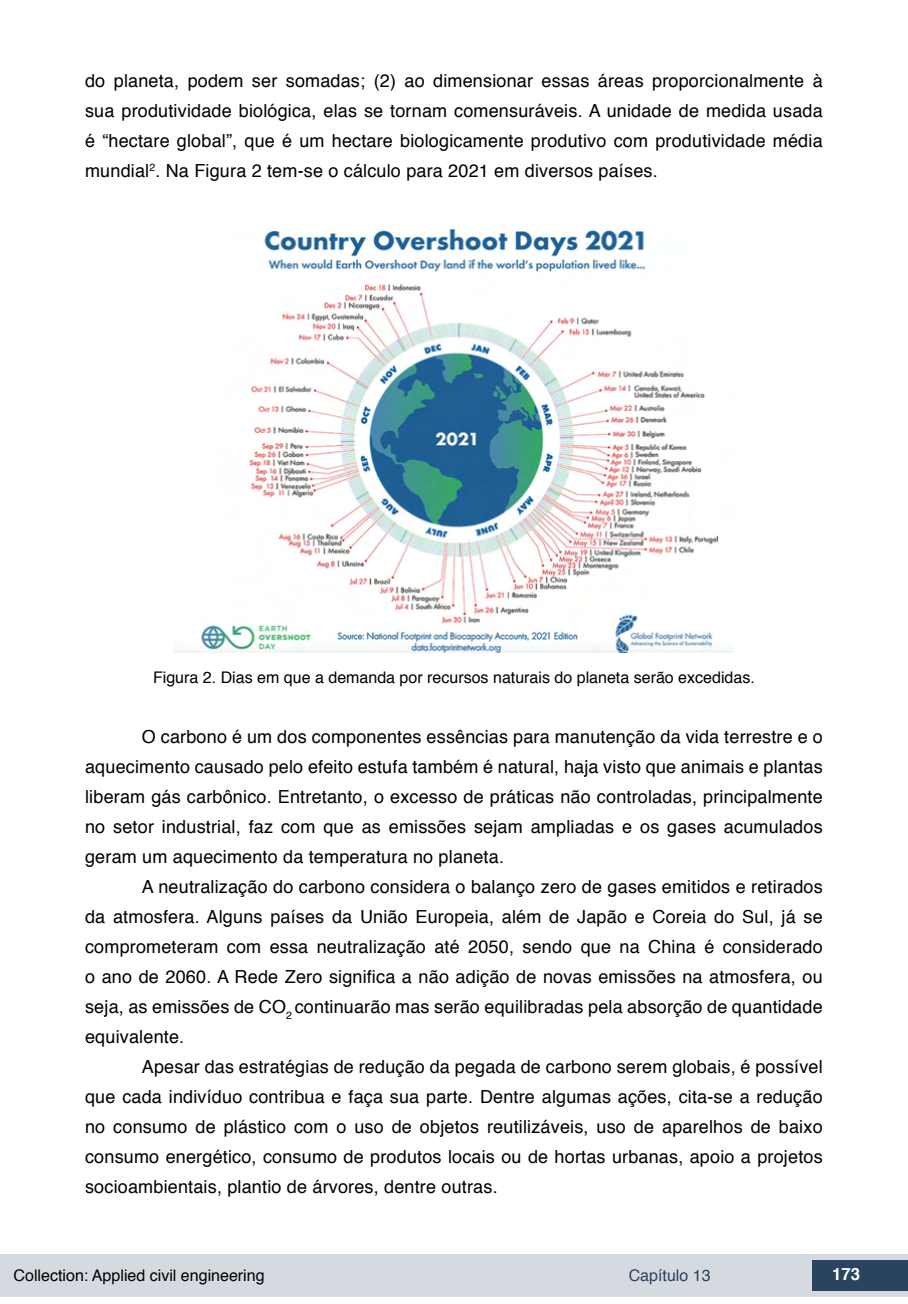
<style>
.page{position:relative;width:908px;height:1304px;background:#fff}
.page>*{position:absolute;margin:0;border:0;box-sizing:border-box;transform-origin:0 0}
.txt{font:18px/30px "Helvetica";letter-spacing:.01em;color:#000;text-align:justify}
.t1{font:700 16.8px "Helvetica";color:#fff}
.imagens_graf_tab{font:16px "Helvetica";color:#000}
.t2{font:16px "Helvetica";color:#2a435e}
</style>
<div class="page">
<div style="left:0;top:1254px;width:906px;height:43px;background:#d4dadf"></div>
<div style="left:812px;top:1261px;width:95px;height:30px;background:#2a435e"></div>
<img style="left:174px;top:229px;width:559px;height:423px">
<p class="txt" style="left:85px;top:66px;width:738px">do planeta, podem ser somadas; (2) ao dimensionar essas áreas proporcionalmente à sua produtividade biológica, elas se tornam comensuráveis. A unidade de medida usada é “hectare global”, que é um hectare biologicamente produtivo com produtividade média mundial<sup>2</sup>. Na Figura 2 tem-se o cálculo para 2021 em diversos países.</p>
<p class="imagens_graf_tab" style="left:153px;top:665px;width:603px">Figura 2. Dias em que a demanda por recursos naturais do planeta serão excedidas.</p>
<p class="txt" style="left:85px;top:722px;width:738px;text-indent:57px">O carbono é um dos componentes essências para manutenção da vida terrestre e o aquecimento causado pelo efeito estufa também é natural, haja visto que animais e plantas liberam gás carbônico. Entretanto, o excesso de práticas não controladas, principalmente no setor industrial, faz com que as emissões sejam ampliadas e os gases acumulados geram um aquecimento da temperatura no planeta.</p>
<p class="txt" style="left:85px;top:872px;width:738px;text-indent:57px">A neutralização do carbono considera o balanço zero de gases emitidos e retirados da atmosfera. Alguns países da União Europeia, além de Japão e Coreia do Sul, já se comprometeram com essa neutralização até 2050, sendo que na China é considerado o ano de 2060. A Rede Zero significa a não adição de novas emissões na atmosfera, ou seja, as emissões de CO<sub>2</sub> continuarão mas serão equilibradas pela absorção de quantidade equivalente.</p>
<p class="txt" style="left:85px;top:1052px;width:738px;text-indent:57px">Apesar das estratégias de redução da pegada de carbono serem globais, é possível que cada indivíduo contribua e faça sua parte. Dentre algumas ações, cita-se a redução no consumo de plástico com o uso de objetos reutilizáveis, uso de aparelhos de baixo consumo energético, consumo de produtos locais ou de hortas urbanas, apoio a projetos socioambientais, plantio de árvores, dentre outras.</p>
<p class="imagens_graf_tab" style="left:14px;top:1263px;width:252px">Collection: Applied civil engineering</p>
<p class="t2" style="left:628px;top:1263px;width:83px">Capítulo 13</p>
<p class="t1" style="left:831px;top:1261px;width:30px">173</p>
</div>
